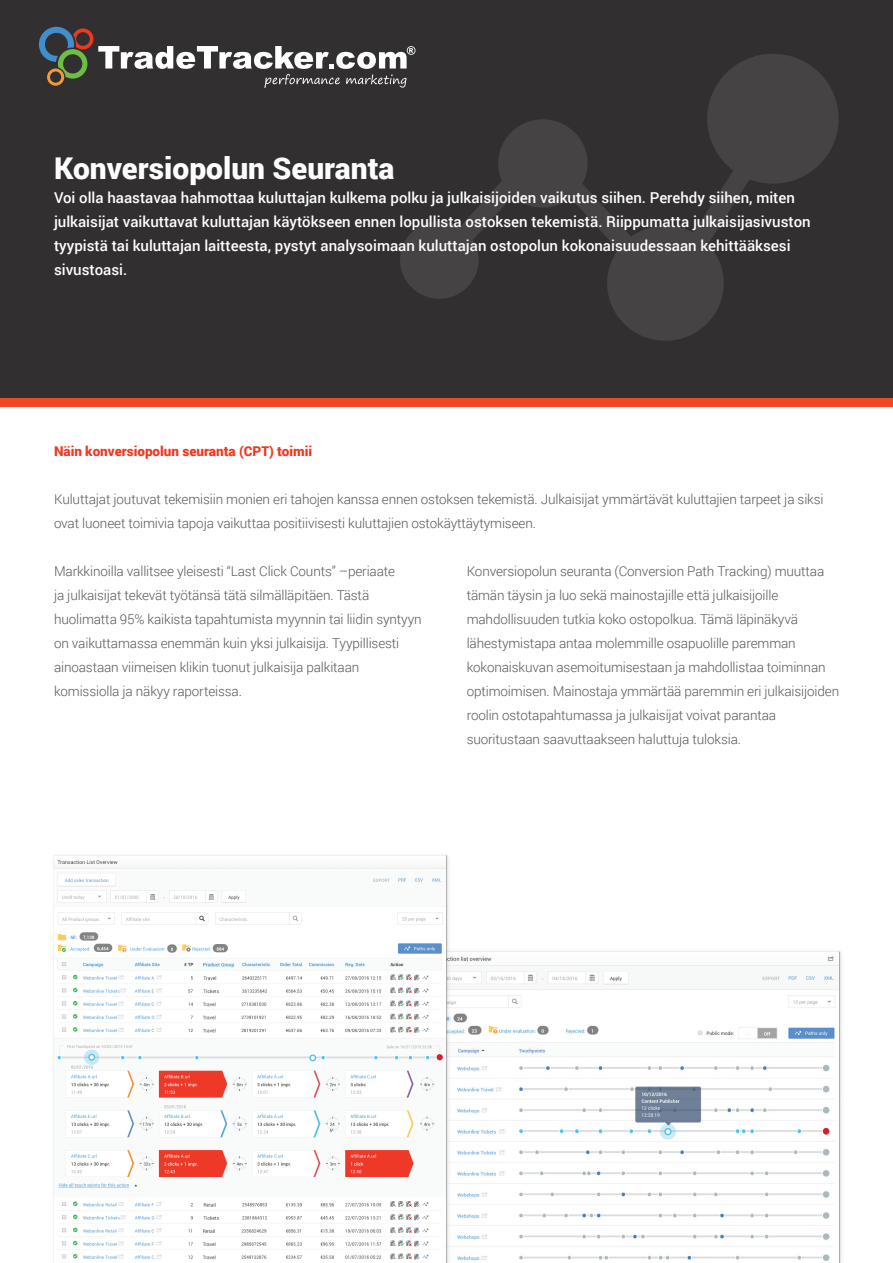
<style>
.page{position:relative;width:893px;height:1263px;background:#fff}
.page>*{position:absolute;margin:0;border:0;box-sizing:border-box;transform-origin:0 0}
.t1{font:900 30px "Roboto";color:#fff}
.t2{font:500 15px/24px "Roboto";color:#fff}
.t3{font:300 13.5px/24px "Roboto";letter-spacing:-.01em;color:#57585a}
.t4{font:900 13.5px "Roboto";color:#ef3822}
</style>
<div class="page">
<div style="left:0;top:0;width:893px;height:407px;background:#312f30"></div>
<div style="left:0;top:398px;width:893px;height:9px;background:#ef4728"></div>
<svg style="left:39px;top:27px;width:376px;height:61px"></svg>
<svg style="left:400px;top:54px;width:439px;height:287px"></svg>
<img style="left:452px;top:951px;width:389px;height:312px">
<div style="left:51px;top:852px;width:401px;height:411px;background:#f8f8f8"></div>
<img style="left:54px;top:856px;width:394px;height:407px">
<h1 class="t1" style="left:54px;top:147px;width:342px">Konversiopolun Seuranta</h1>
<p class="t2" style="left:54px;top:185px;width:758px">Voi olla haastavaa hahmottaa kuluttajan kulkema polku ja julkaisijoiden vaikutus siihen. Perehdy siihen, miten julkaisijat vaikuttavat kuluttajan käytökseen ennen lopullista ostoksen tekemistä. Riippumatta julkaisijasivuston tyypistä tai kuluttajan laitteesta, pystyt analysoimaan kuluttajan ostopolun kokonaisuudessaan kehittääksesi sivustoasi.</p>
<p class="t4" style="left:54px;top:442px;width:260px">Näin konversiopolun seuranta (CPT) toimii</p>
<p class="t3" style="left:54px;top:487px;width:771px">Kuluttajat joutuvat tekemisiin monien eri tahojen kanssa ennen ostoksen tekemistä. Julkaisijat ymmärtävät kuluttajien tarpeet ja siksi ovat luoneet toimivia tapoja vaikuttaa positiivisesti kuluttajien ostokäyttäytymiseen.</p>
<p class="t3" style="left:467px;top:559px;width:374px">Konversiopolun seuranta (Conversion Path Tracking) muuttaa tämän täysin ja luo sekä mainostajille että julkaisijoille mahdollisuuden tutkia koko ostopolkua. Tämä läpinäkyvä lähestymistapa antaa molemmille osapuolille paremman kokonaiskuvan asemoitumisestaan ja mahdollistaa toiminnan optimoimisen. Mainostaja ymmärtää paremmin eri julkaisijoiden roolin ostotapahtumassa ja julkaisijat voivat parantaa suoritustaan saavuttaakseen haluttuja tuloksia.</p>
<p class="t3" style="left:54px;top:559px;width:369px">Markkinoilla vallitsee yleisesti “Last Click Counts” –periaate<br>ja julkaisijat tekevät työtänsä tätä silmälläpitäen. Tästä huolimatta 95% kaikista tapahtumista myynnin tai liidin syntyyn on vaikuttamassa enemmän kuin yksi julkaisija. Tyypillisesti ainoastaan viimeisen klikin tuonut julkaisija palkitaan komissiolla ja näkyy raporteissa.</p>
</div>
